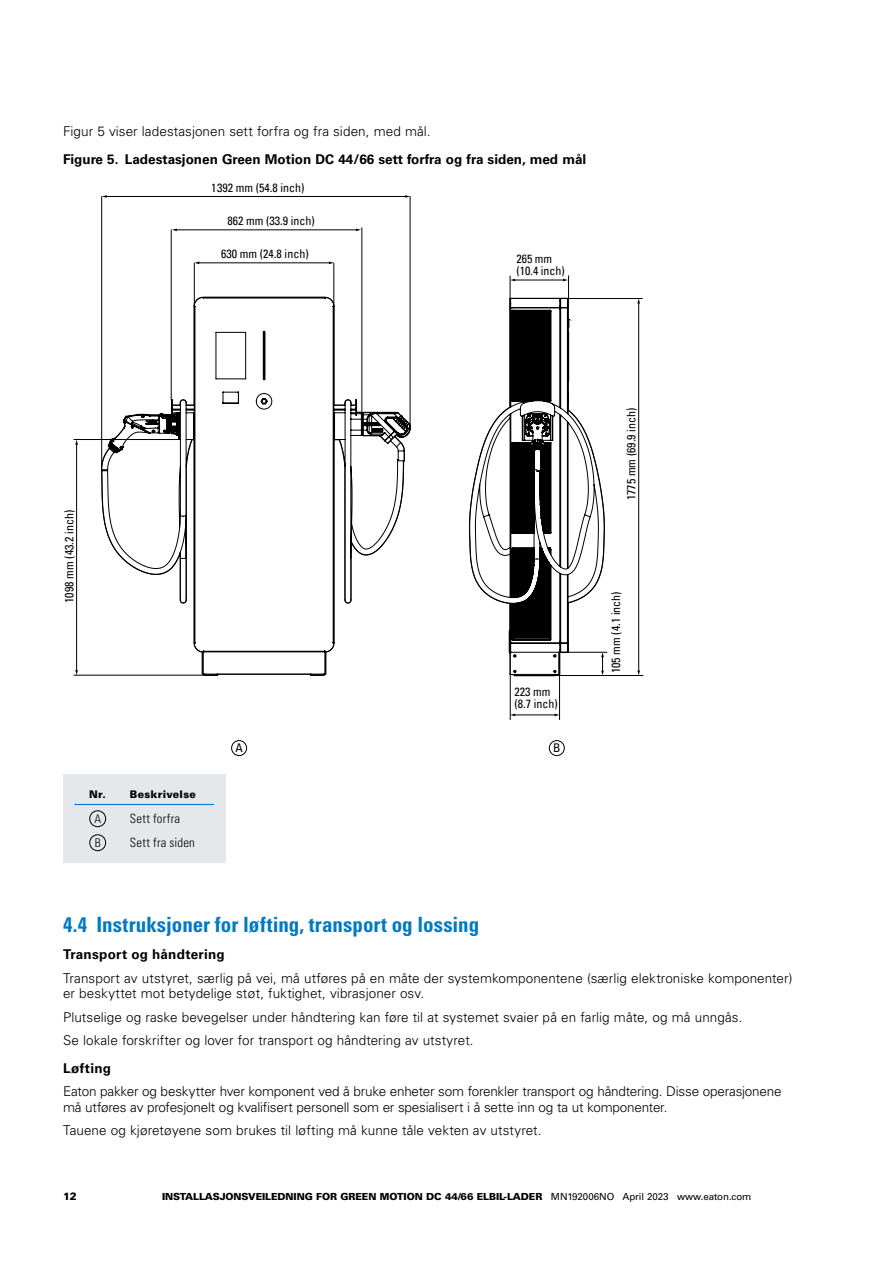
<style>
.page{position:relative;width:893px;height:1263px;background:#fff}
.page>*{position:absolute;margin:0;border:0;box-sizing:border-box;transform-origin:0 0}
.t1{font:700 condensed 21px "Univers LT Std";color:#007ac2}
.t2{font:300 13.5px/15.8px "Univers LT Std";color:#000}
.t3{font:700 13.5px "Univers LT Std";color:#000}
.t4{font:700 13.5px "Univers LT Std";letter-spacing:.03em;color:#000}
.t5{font:300 condensed 12.75px "Univers LT Std";letter-spacing:.02em;color:#000}
.t6{font:condensed 12px/12px "EATON Univers";color:#000}
.t7{font:300 condensed 12px "Univers LT Std";color:#000}
.t8{font:900 10.5px "Univers LT Std";letter-spacing:.025em;color:#000}
.t9{font:900 9.75px "Univers LT Std";letter-spacing:-.01em;color:#000}
.s1{font-weight:400}
</style>
<div class="page">
<div style="left:63px;top:774px;width:162px;height:88px;background:#e4e8ea"></div>
<hr style="left:74px;top:804px;width:47px;height:1px;background:#007ac2">
<hr style="left:130px;top:804px;width:75px;height:1px;background:#007ac2">
<div style="left:89px;top:810px;width:17px;height:17px;border:1px solid #000;border-radius:50%"></div>
<div style="left:89px;top:834px;width:17px;height:17px;border:1px solid #000;border-radius:50%"></div>
<hr style="left:194px;top:263px;width:1px;height:43px;background:#000">
<hr style="left:334px;top:263px;width:1px;height:43px;background:#000">
<hr style="left:101px;top:196px;width:1px;height:272px;background:#000">
<hr style="left:362px;top:227px;width:1px;height:185px;background:#000">
<hr style="left:176px;top:230px;width:181px;height:1px;background:#000">
<hr style="left:198px;top:263px;width:132px;height:1px;background:#000">
<hr style="left:171px;top:229px;width:1px;height:171px;background:#000">
<hr style="left:410px;top:196px;width:1px;height:233px;background:#000">
<hr style="left:73px;top:675px;width:131px;height:1px;background:#000">
<hr style="left:73px;top:439px;width:105px;height:1px;background:#000">
<hr style="left:76px;top:444px;width:1px;height:227px;background:#000">
<svg style="left:75px;top:670px;width:3px;height:5px"></svg>
<hr style="left:106px;top:196px;width:300px;height:1px;background:#000">
<svg style="left:101px;top:296px;width:310px;height:380px"></svg>
<hr style="left:510px;top:674px;width:1px;height:46px;background:#000">
<hr style="left:559px;top:674px;width:1px;height:46px;background:#000">
<hr style="left:568px;top:652px;width:39px;height:1px;background:#000">
<hr style="left:602px;top:675px;width:41px;height:1px;background:#000">
<hr style="left:568px;top:298px;width:75px;height:1px;background:#000">
<hr style="left:514px;top:715px;width:41px;height:1px;background:#000">
<hr style="left:514px;top:280px;width:50px;height:1px;background:#000">
<svg style="left:510px;top:276px;width:5px;height:21px"></svg>
<svg style="left:563px;top:275px;width:6px;height:22px"></svg>
<hr style="left:638px;top:303px;width:1px;height:368px;background:#000">
<svg style="left:637px;top:670px;width:3px;height:5px"></svg>
<svg style="left:469px;top:297px;width:136px;height:380px"></svg>
<div style="left:231px;top:740px;width:16px;height:16px;border:1px solid #000;border-radius:50%"></div>
<div style="left:549px;top:740px;width:15px;height:16px;border:1px solid #000;border-radius:50%"></div>
<p class="t2" style="left:63px;top:123px;width:369px">Figur 5 viser ladestasjonen sett forfra og fra siden, med mål.</p>
<p class="t3" style="left:63px;top:151px;width:525px">Figure 5. Ladestasjonen Green Motion DC 44/66 sett forfra og fra siden, med mål</p>
<p class="t6" style="left:212px;top:182px;width:94px">1392 mm (54.8 inch)</p>
<p class="t6" style="left:227px;top:214px;width:89px">862 mm (33.9 inch)</p>
<p class="t6" style="left:221px;top:248px;width:89px">630 mm (24.8 inch)</p>
<p class="t6" style="left:516px;top:252px;width:50px">265 mm (10.4 inch)</p>
<p class="t6" style="left:63px;top:603px;width:94px;rotate:-90deg">1098 mm (43.2 inch)</p>
<p class="t8" style="left:89px;top:787px;width:108px">Nr. Beskrivelse</p>
<p class="t7" style="left:94px;top:812px;width:8px">A</p>
<p class="t5" style="left:130px;top:811px;width:52px">Sett forfra</p>
<p class="t7" style="left:95px;top:836px;width:7px">B</p>
<p class="t5" style="left:130px;top:835px;width:66px">Sett fra siden</p>
<p class="t6" style="left:515px;top:686px;width:45px">223 mm (8.7 inch)</p>
<p class="t6" style="left:235px;top:742px;width:9px">A</p>
<p class="t6" style="left:553px;top:742px;width:9px">B</p>
<p class="t6" style="left:625px;top:500px;width:94px;rotate:-90deg">1775 mm (69.9 inch)</p>
<p class="t6" style="left:610px;top:673px;width:83px;rotate:-90deg">105 mm (4.1 inch)</p>
<h1 class="t1" style="left:63px;top:911px;width:418px">4.4 Instruksjoner for løfting, transport og lossing</h1>
<p class="t3" style="left:63px;top:947px;width:163px">Transport og håndtering</p>
<p class="t2" style="left:63px;top:970px;width:731px">Transport av utstyret, særlig på vei, må utføres på en måte der systemkomponentene (særlig elektroniske komponenter) er beskyttet mot betydelige støt, fuktighet, vibrasjoner osv.</p>
<p class="t2" style="left:63px;top:1005px;width:681px;line-height:23.2px">Plutselige og raske bevegelser under håndtering kan føre til at systemet svaier på en farlig måte, og må unngås.<br>Se lokale forskrifter og lover for transport og håndtering av utstyret.</p>
<p class="t4" style="left:63px;top:1060px;width:50px">Løfting</p>
<p class="t2" style="left:63px;top:1083px;width:720px">Eaton pakker og beskytter hver komponent ved å bruke enheter som forenkler transport og håndtering. Disse operasjonene må utføres av profesjonelt og kvalifisert personell som er spesialisert i å sette inn og ta ut komponenter.</p>
<p class="t2" style="left:63px;top:1122px;width:480px">Tauene og kjøretøyene som brukes til løfting må kunne tåle vekten av utstyret.</p>
<p class="t8" style="left:63px;top:1189px;width:15px">12</p>
<p class="t9" style="left:162px;top:1190px;width:591px">INSTALLASJONSVEILEDNING FOR GREEN MOTION DC 44/66 ELBIL-LADER <span class="s1">MN192006NO April 2023 www.eaton.com</span></p>
</div>
